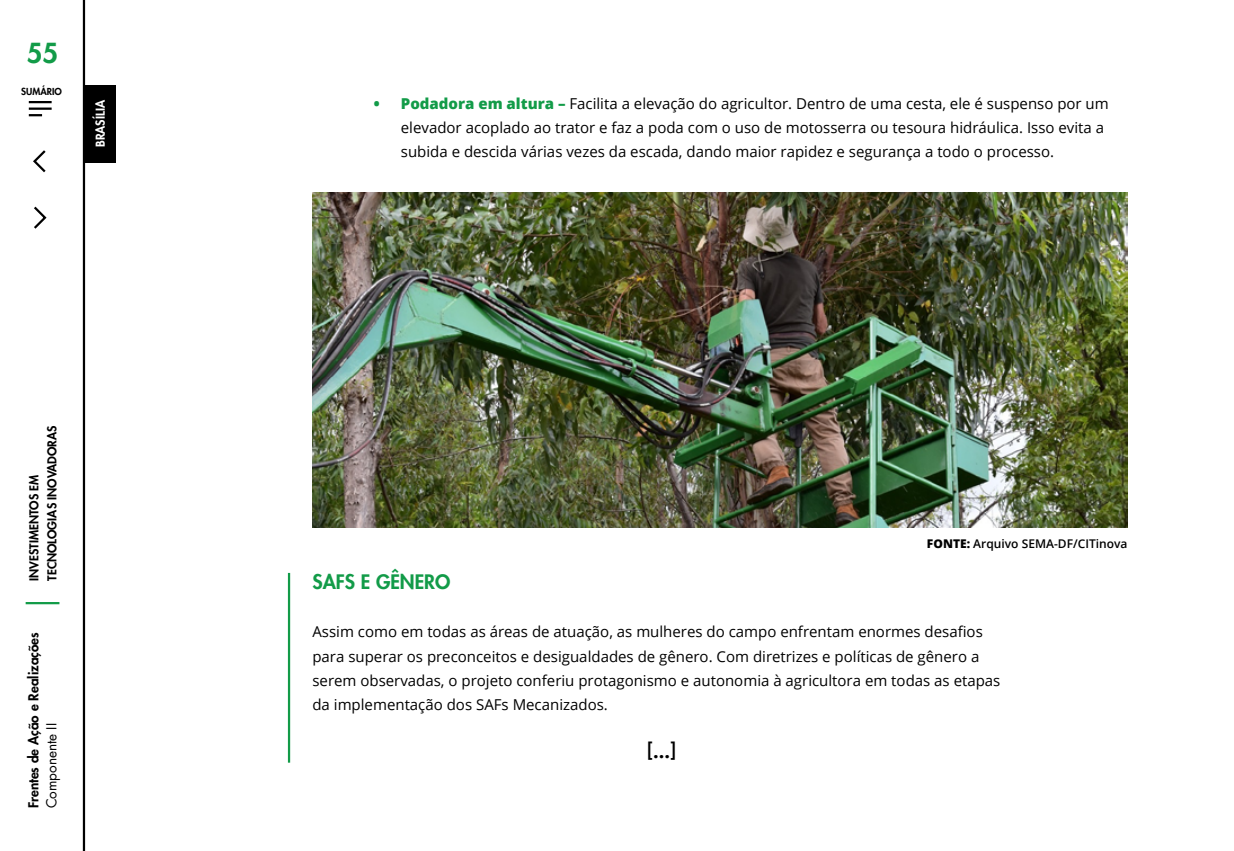
<style>
.page{position:relative;width:1234px;height:851px;background:#fff}
.page>*{position:absolute;margin:0;border:0;box-sizing:border-box;transform-origin:0 0}
.t1{font:800 27px "Futura";color:#129b48}
.t2{font:800 19.5px "Futura";color:#129b48}
.t3{font:800 19.5px "Futura";color:#000}
.t4{font:15px/24px "Open Sans";color:#000}
.t5{font:800 13.5px "Futura";color:#000}
.t6{font:13.5px "Futura";color:#000}
.t7{font:800 12px/18px "Futura";color:#000}
.t8{font:600 12px "Open Sans";color:#000}
.t9{font:800 12px "Futura";color:#fff}
.t10{font:800 9.45px "Futura";color:#000}
.s1{font-weight:800;color:#129b48}
.s2{font-weight:800}
</style>
<div class="page">
<hr style="left:26px;top:602px;width:33px;height:2px;background:#129b48">
<hr style="left:83px;top:0;width:2px;height:850px;background:#000">
<svg style="left:33px;top:150px;width:13px;height:23px"></svg>
<svg style="left:34px;top:206px;width:13px;height:23px"></svg>
<hr style="left:29px;top:101px;width:23px;height:2px;background:#000">
<hr style="left:29px;top:107px;width:23px;height:3px;background:#000">
<svg style="left:29px;top:114px;width:13px;height:2px"></svg>
<div style="left:84px;top:85px;width:31px;height:78px;background:#000"></div>
<img style="left:312px;top:192px;width:815px;height:335px">
<hr style="left:288px;top:573px;width:2px;height:189px;background:#129b48">
<h1 class="t1" style="left:27px;top:40px;width:33px">55</h1>
<p class="t10" style="left:21px;top:87px;width:42px">SUMÁRIO</p>
<p class="t9" style="left:94px;top:147px;width:48px;rotate:-90deg">BRASÍLIA</p>
<p class="t7" style="left:26px;top:580px;width:157px;rotate:-90deg">INVESTIMENTOS EM<br>TECNOLOGIAS INOVADORAS</p>
<p class="t5" style="left:27px;top:808px;width:177px;rotate:-90deg">Frentes de Ação e Realizações</p>
<p class="t6" style="left:45px;top:808px;width:87px;rotate:-90deg">Componente II</p>
<p class="t4" style="left:401px;top:91px;width:709px;text-indent:-27px"><span class="s1">• Podadora em altura –</span> Facilita a elevação do agricultor. Dentro de uma cesta, ele é suspenso por um elevador acoplado ao trator e faz a poda com o uso de motosserra ou tesoura hidráulica. Isso evita a subida e descida várias vezes da escada, dando maior rapidez e segurança a todo o processo.</p>
<p class="t8" style="left:926px;top:535px;width:202px"><span class="s2">FONTE:</span> Arquivo SEMA-DF/CITinova</p>
<h2 class="t2" style="left:312px;top:572px;width:139px">SAFS E GÊNERO</h2>
<p class="t4" style="left:312px;top:619px;width:689px">Assim como em todas as áreas de atuação, as mulheres do campo enfrentam enormes desafios para superar os preconceitos e desigualdades de gênero. Com diretrizes e políticas de gênero a serem observadas, o projeto conferiu protagonismo e autonomia à agricultora em todas as etapas da implementação dos SAFs Mecanizados.</p>
<h2 class="t3" style="left:647px;top:740px;width:30px">[...]</h2>
</div>
